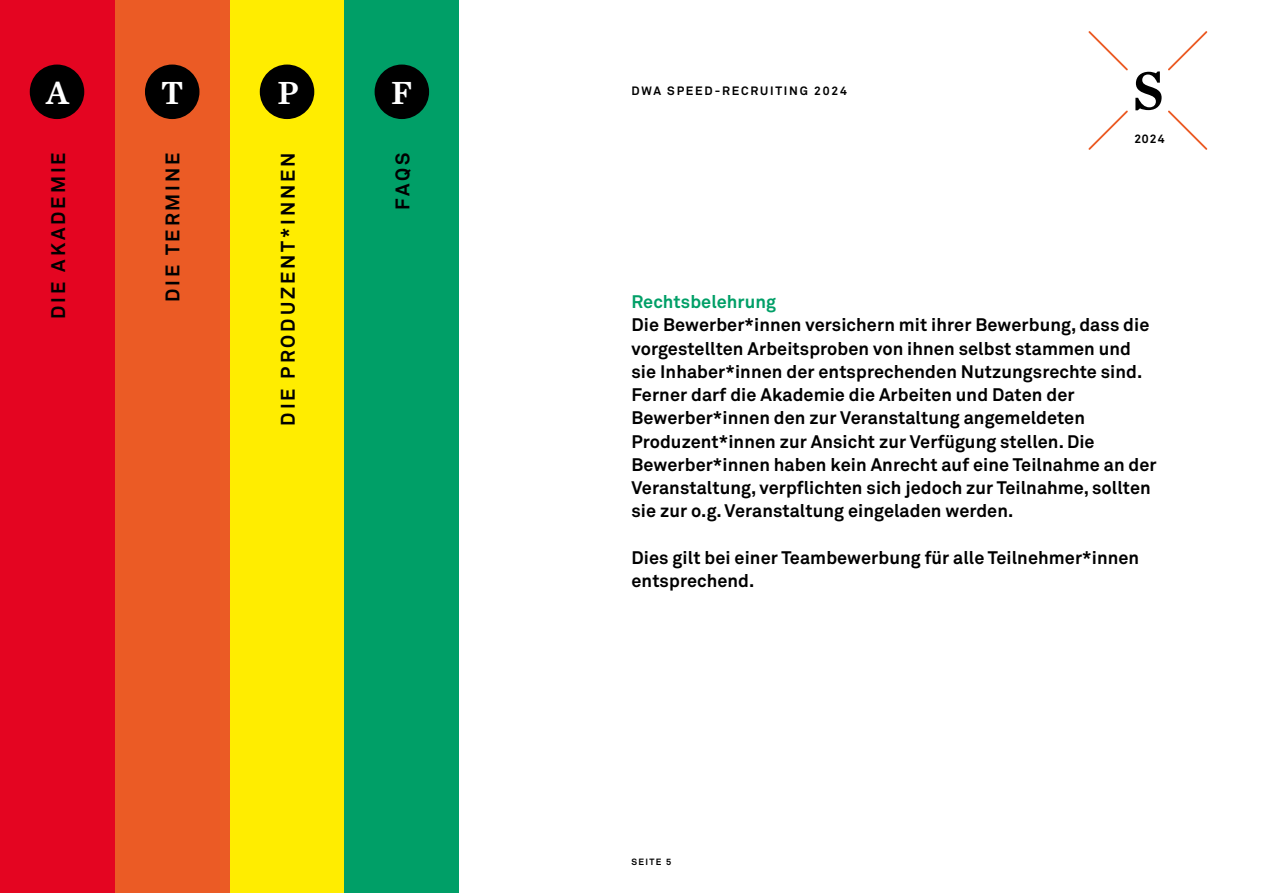
<style>
.page{position:relative;width:1263px;height:893px;background:#fff}
.page>*{position:absolute;margin:0;border:0;box-sizing:border-box;transform-origin:0 0}
.t1{font:33.45px "Chronicle Text G3 Semi";color:#fff}
.t2{font:700 19.5px "Akkurat Pro";letter-spacing:.15em;color:#000}
.t3{font:700 18px/23.2px "Akkurat Pro";letter-spacing:.005em;color:#000}
.t4{font:700 18px "Akkurat Pro";letter-spacing:.005em;color:#009f67}
.t5{font:700 12px "Akkurat Pro";letter-spacing:.15em;color:#000}
.t6{font:700 9px "Akkurat Pro";letter-spacing:.15em;color:#000}
</style>
<div class="page">
<div style="left:0;top:0;width:1258px;height:893px;background:#e40521"></div>
<div style="left:115px;top:0;width:1143px;height:893px;background:#eb5b25"></div>
<div style="left:230px;top:0;width:1028px;height:893px;background:#ffed00"></div>
<div style="left:344px;top:0;width:914px;height:893px;background:#009f67"></div>
<div style="left:375px;top:65px;width:54px;height:54px;background:#000;border-radius:50%"></div>
<div style="left:459px;top:0;width:804px;height:893px;background:#fff"></div>
<div style="left:145px;top:65px;width:54px;height:54px;background:#000;border-radius:50%"></div>
<div style="left:260px;top:65px;width:54px;height:54px;background:#000;border-radius:50%"></div>
<div style="left:30px;top:65px;width:54px;height:54px;background:#000;border-radius:50%"></div>
<svg style="left:1088px;top:111px;width:40px;height:39px"></svg>
<svg style="left:1168px;top:31px;width:39px;height:39px"></svg>
<svg style="left:1168px;top:111px;width:39px;height:39px"></svg>
<svg style="left:1088px;top:31px;width:40px;height:39px"></svg>
<svg style="left:1135px;top:71px;width:26px;height:39px"></svg>
<h1 class="t1" style="left:46px;top:66px;width:24px">A</h1>
<h1 class="t1" style="left:161px;top:66px;width:24px">T</h1>
<h1 class="t1" style="left:277px;top:66px;width:23px">P</h1>
<h1 class="t1" style="left:391px;top:66px;width:23px">F</h1>
<p class="t2" style="left:160px;top:302px;width:151px;rotate:-90deg">DIE TERMINE</p>
<p class="t2" style="left:390px;top:209px;width:59px;rotate:-90deg">FAQS</p>
<p class="t2" style="left:46px;top:319px;width:168px;rotate:-90deg">DIE AKADEMIE</p>
<p class="t2" style="left:276px;top:426px;width:275px;rotate:-90deg">DIE PRODUZENT*INNEN</p>
<p class="t5" style="left:631px;top:83px;width:217px">DWA SPEED-RECRUITING 2024</p>
<p class="t5" style="left:1134px;top:132px;width:32px">2024</p>
<p class="t4" style="left:631px;top:290px;width:146px">Rechtsbelehrung</p>
<p class="t3" style="left:631px;top:314px;width:527px">Die Bewerber*innen versichern mit ihrer Bewerbung, dass die vorgestellten Arbeitsproben von ihnen selbst stammen und sie Inhaber*innen der entsprechenden Nutzungsrechte sind.<br>Ferner darf die Akademie die Arbeiten und Daten der Bewerber*innen den zur Veranstaltung angemeldeten Produzent*innen zur Ansicht zur Verfügung stellen. Die Bewerber*innen haben kein Anrecht auf eine Teilnahme an der Veranstaltung, verpflichten sich jedoch zur Teilnahme, sollten sie zur o.g. Veranstaltung eingeladen werden.</p>
<p class="t3" style="left:631px;top:546px;width:509px">Dies gilt bei einer Teambewerbung für alle Teilnehmer*innen entsprechend.</p>
<p class="t6" style="left:631px;top:857px;width:41px">SEITE 5</p>
</div>
